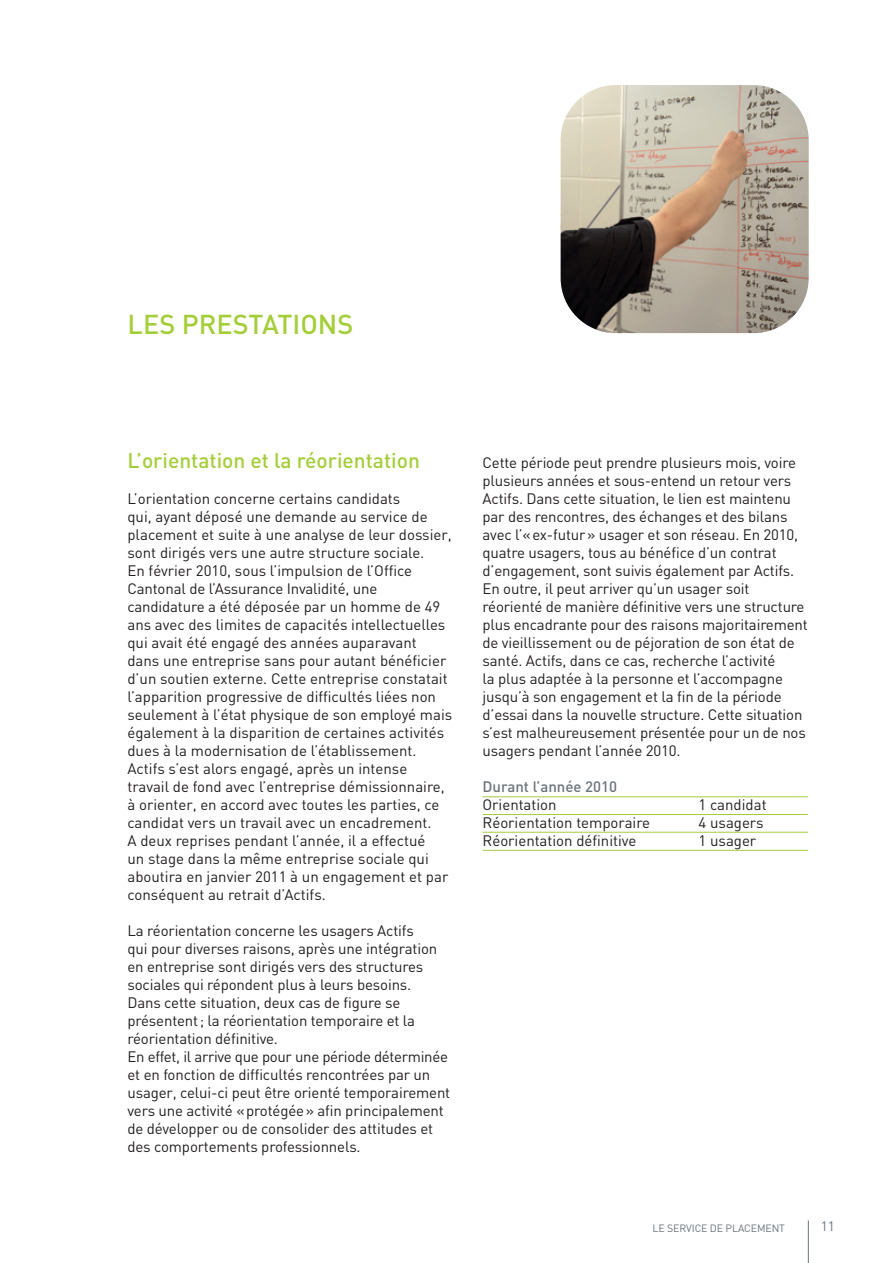
<style>
.page{position:relative;width:893px;height:1263px;background:#fff}
.page>*{position:absolute;margin:0;border:0;box-sizing:border-box;transform-origin:0 0}
.t1{font:500 27px "DIN";color:#a4ce39}
.t2{font:500 21px "DIN";color:#a4ce39}
.t3{font:15px/18px "DIN";letter-spacing:-.01em;color:#231f20}
.t4{font:500 15px "DIN";color:#6a747b}
.t5{font:13.5px "DIN";color:#6a747b}
.t6{font:10.5px "DIN";color:#6a747b}
</style>
<div class="page">
<hr style="left:808px;top:1220px;width:1px;height:43px;background:#6a747b">
<hr style="left:483px;top:796px;width:325px;height:1px;background:#a4ce39">
<hr style="left:483px;top:814px;width:325px;height:1px;background:#a4ce39">
<hr style="left:483px;top:832px;width:325px;height:1px;background:#a4ce39">
<hr style="left:483px;top:850px;width:325px;height:1px;background:#a4ce39">
<img style="left:561px;top:85px;width:248px;height:248px">
<h1 class="t1" style="left:128px;top:307px;width:16px">les</h1>
<h1 class="t1" style="left:182px;top:307px;width:16px">prestati</h1>
<h1 class="t1" style="left:300px;top:307px;width:35px">ons</h1>
<h2 class="t2" style="left:127px;top:447px;width:294px">L’orientation et la réorientation</h2>
<p class="t3" style="left:127px;top:489px;width:326px">L’orientation concerne certains candidats<br>qui, ayant déposé une demande au service de placement et suite à une analyse de leur dossier, sont dirigés vers une autre structure sociale.<br>En février 2010, sous l’impulsion de l’Office Cantonal de l’Assurance Invalidité, une candidature a été déposée par un homme de 49 ans avec des limites de capacités intellectuelles qui avait été engagé des années auparavant dans une entreprise sans pour autant bénéficier d’un soutien externe. Cette entreprise constatait l’apparition progressive de difficultés liées non seulement à l’état physique de son employé mais également à la disparition de certaines activités dues à la modernisation de l’établissement.<br>Actifs s’est alors engagé, après un intense travail de fond avec l’entreprise démissionnaire, à orienter, en accord avec toutes les parties, ce candidat vers un travail avec un encadrement.<br>A deux reprises pendant l’année, il a effectué<br>un stage dans la même entreprise sociale qui aboutira en janvier 2011 à un engagement et par conséquent au retrait d’Actifs.</p>
<p class="t3" style="left:127px;top:921px;width:324px">La réorientation concerne les usagers Actifs<br>qui pour diverses raisons, après une intégration en entreprise sont dirigés vers des structures sociales qui répondent plus à leurs besoins.<br>Dans cette situation, deux cas de figure se présentent; la réorientation temporaire et la réorientation définitive.<br>En effet, il arrive que pour une période déterminée et en fonction de difficultés rencontrées par un usager, celui-ci peut être orienté temporairement vers une activité «protégée» afin principalement de développer ou de consolider des attitudes et des comportements professionnels.</p>
<p class="t3" style="left:483px;top:453px;width:327px">Cette période peut prendre plusieurs mois, voire plusieurs années et sous-entend un retour vers Actifs. Dans cette situation, le lien est maintenu par des rencontres, des échanges et des bilans avec l’«ex-futur» usager et son réseau. En 2010, quatre usagers, tous au bénéfice d’un contrat d’engagement, sont suivis également par Actifs.<br>En outre, il peut arriver qu’un usager soit réorienté de manière définitive vers une structure plus encadrante pour des raisons majoritairement de vieillissement ou de péjoration de son état de santé. Actifs, dans ce cas, recherche l’activité<br>la plus adaptée à la personne et l’accompagne jusqu’à son engagement et la fin de la période d’essai dans la nouvelle structure. Cette situation s’est malheureusement présentée pour un de nos usagers pendant l’année 2010.</p>
<p class="t4" style="left:483px;top:777px;width:136px">Durant l’année 2010</p>
<p class="t3" style="left:483px;top:795px;width:76px">Orientation</p>
<p class="t3" style="left:699px;top:795px;width:70px">1 candidat</p>
<p class="t3" style="left:483px;top:813px;width:169px">Réorientation temporaire</p>
<p class="t3" style="left:699px;top:813px;width:67px">4 usagers</p>
<p class="t3" style="left:483px;top:831px;width:155px">Réorientation définitive</p>
<p class="t3" style="left:699px;top:831px;width:59px">1 usager</p>
<p class="t6" style="left:652px;top:1221px;width:22px">le service</p>
<p class="t6" style="left:710px;top:1221px;width:24px">de placement</p>
<p class="t5" style="left:821px;top:1218px;width:16px">11</p>
</div>
